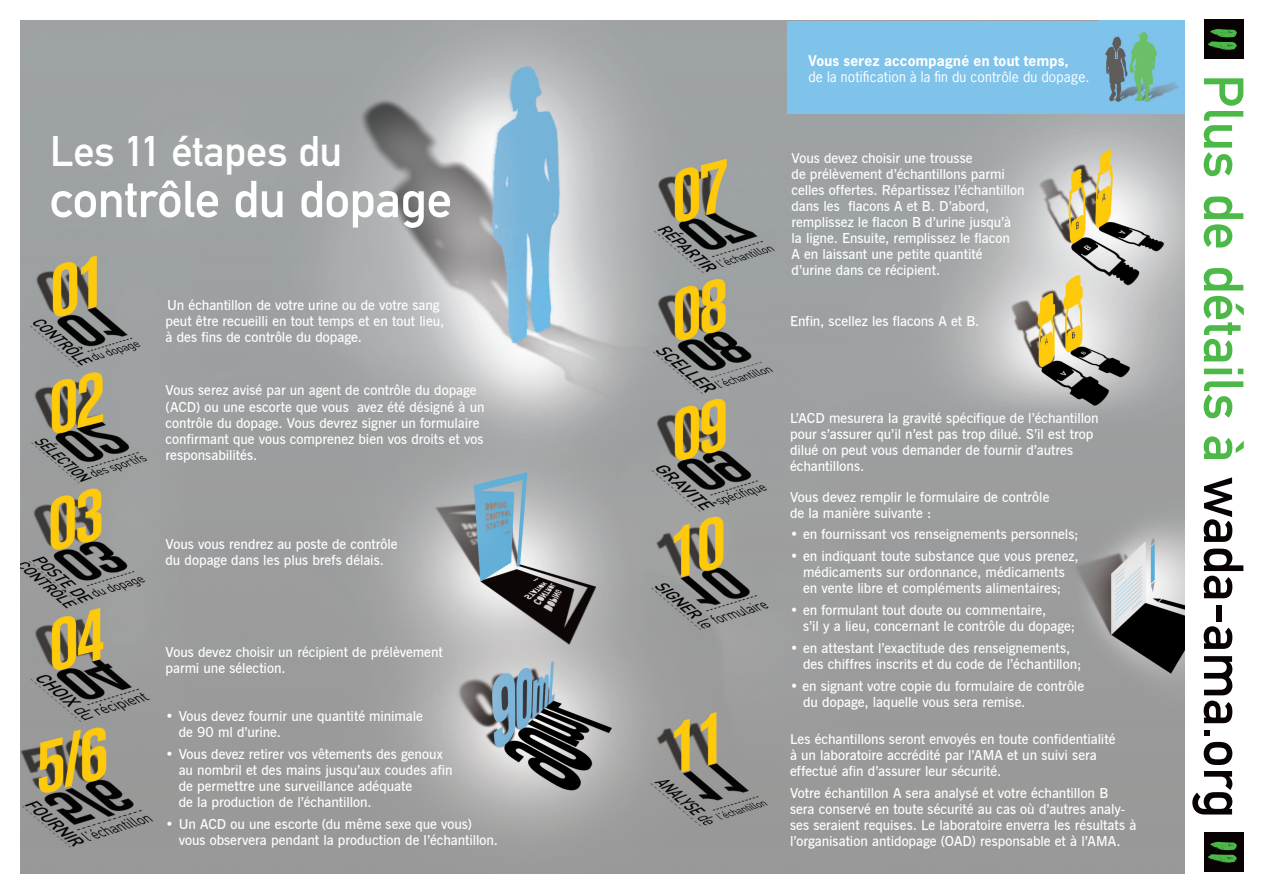
<style>
.page{position:relative;width:1263px;height:894px;background:#fff}
.page>*{position:absolute;margin:0;border:0;box-sizing:border-box;transform-origin:0 0}
.t1{font:55.35px "DIN Mittelschrift";letter-spacing:.005em;color:#4cb848}
.t2{font:51px "DIN Mittelschrift";letter-spacing:-.01em;color:#fff}
.t3{font:42.15px "DIN Mittelschrift";letter-spacing:-.005em;color:#fff}
.t4{font:600 13.8px/16px "News Gothic BT";color:#fff}
.t5{font:13.8px/16px "News Gothic";letter-spacing:.015em;color:#fff}
.s1{font-weight:700}
.s2{color:#080302}
</style>
<div class="page">
<img style="left:20px;top:21px;width:1164px;height:851px">
<div style="left:787px;top:21px;width:342px;height:93px;background:#7fc3eb"></div>
<img style="left:1105px;top:21px;width:79px;height:93px">
<div style="left:1203px;top:20px;width:40px;height:39px;background:#080302"></div>
<svg style="left:1208px;top:29px;width:29px;height:21px"></svg>
<div style="left:1203px;top:832px;width:40px;height:39px;background:#080302"></div>
<svg style="left:1208px;top:841px;width:29px;height:21px"></svg>
<p class="t3" style="left:50px;top:126px;width:293px">Les 11 étapes du</p>
<p class="t2" style="left:50px;top:169px;width:403px">contrôle du dopage</p>
<p class="t4" style="left:166px;top:296px;width:280px">Un échantillon de votre urine ou de votre sang peut être recueilli en tout temps et en tout lieu, à des fins de contrôle du dopage.</p>
<p class="t4" style="left:166px;top:382px;width:320px">Vous serez avisé par un agent de contrôle du dopage (ACD) ou une escorte que vous avez été désigné à un contrôle du dopage. Vous devrez signer un formulaire confirmant que vous comprenez bien vos droits et vos responsabilités.</p>
<p class="t4" style="left:166px;top:535px;width:234px">Vous vous rendrez au poste de contrôle du dopage dans les plus brefs délais.</p>
<p class="t4" style="left:166px;top:643px;width:279px">Vous devez choisir un récipient de prélèvement parmi une sélection.</p>
<p class="t4" style="left:179px;top:707px;width:246px;text-indent:-13px">• Vous devez fournir une quantité minimale de 90 ml d’urine.</p>
<p class="t4" style="left:179px;top:745px;width:275px;text-indent:-13px">• Vous devez retirer vos vêtements des genoux au nombril et des mains jusqu’aux coudes afin de permettre une surveillance adéquate<br>de la production de l’échantillon.</p>
<p class="t4" style="left:179px;top:815px;width:321px;text-indent:-13px">• Un ACD ou une escorte (du même sexe que vous) vous observera pendant la production de l’échantillon.</p>
<p class="t5" style="left:808px;top:52px;width:282px"><span class="s1">Vous serez accompagné en tout temps,<br></span>de la notification à la fin du contrôle du dopage.</p>
<p class="t4" style="left:791px;top:150px;width:235px">Vous devez choisir une trousse<br>de prélèvement d’échantillons parmi celles offertes. Répartissez l’échantillon dans les flacons A et B. D’abord, remplissez le flacon B d’urine jusqu’à la ligne. Ensuite, remplissez le flacon<br>A en laissant une petite quantité d’urine dans ce récipient.</p>
<p class="t4" style="left:790px;top:313px;width:191px">Enfin, scellez les flacons A et B.</p>
<p class="t4" style="left:790px;top:409px;width:310px">L’ACD mesurera la gravité spécifique de l’échantillon pour s’assurer qu’il n’est pas trop dilué. S’il est trop dilué on peut vous demander de fournir d’autres échantillons.</p>
<p class="t4" style="left:790px;top:488px;width:261px">Vous devez remplir le formulaire de contrôle de la manière suivante :</p>
<p class="t4" style="left:790px;top:526px;width:290px">• en fournissant vos renseignements personnels;</p>
<p class="t4" style="left:790px;top:548px;width:290px;text-align:center">• en indiquant toute substance que vous prenez, médicaments sur ordonnance, médicaments<br>en vente libre et compléments alimentaires;</p>
<p class="t4" style="left:803px;top:602px;width:274px;text-indent:-13px">• en formulant tout doute ou commentaire,<br>s’il y a lieu, concernant le contrôle du dopage;</p>
<p class="t4" style="left:803px;top:639px;width:280px;text-indent:-13px">• en attestant l’exactitude des renseignements, des chiffres inscrits et du code de l’échantillon;</p>
<p class="t4" style="left:803px;top:677px;width:282px;text-indent:-13px">• en signant votre copie du formulaire de contrôle du dopage, laquelle vous sera remise.</p>
<p class="t4" style="left:790px;top:730px;width:327px">Les échantillons seront envoyés en toute confidentialité à un laboratoire accrédité par l’AMA et un suivi sera effectué afin d’assurer leur sécurité.</p>
<p class="t4" style="left:790px;top:784px;width:348px">Votre échantillon A sera analysé et votre échantillon B<br>sera conservé en toute sécurité au cas où d’autres analy&shy;ses seraient requises. Le laboratoire enverra les résultats à l’organisation antidopage (OAD) responsable et à l’AMA.</p>
<p class="t1" style="left:1255px;top:74px;width:745px;rotate:90deg">Plus de détails à <span class="s2">wada-ama.org</span></p>
</div>
